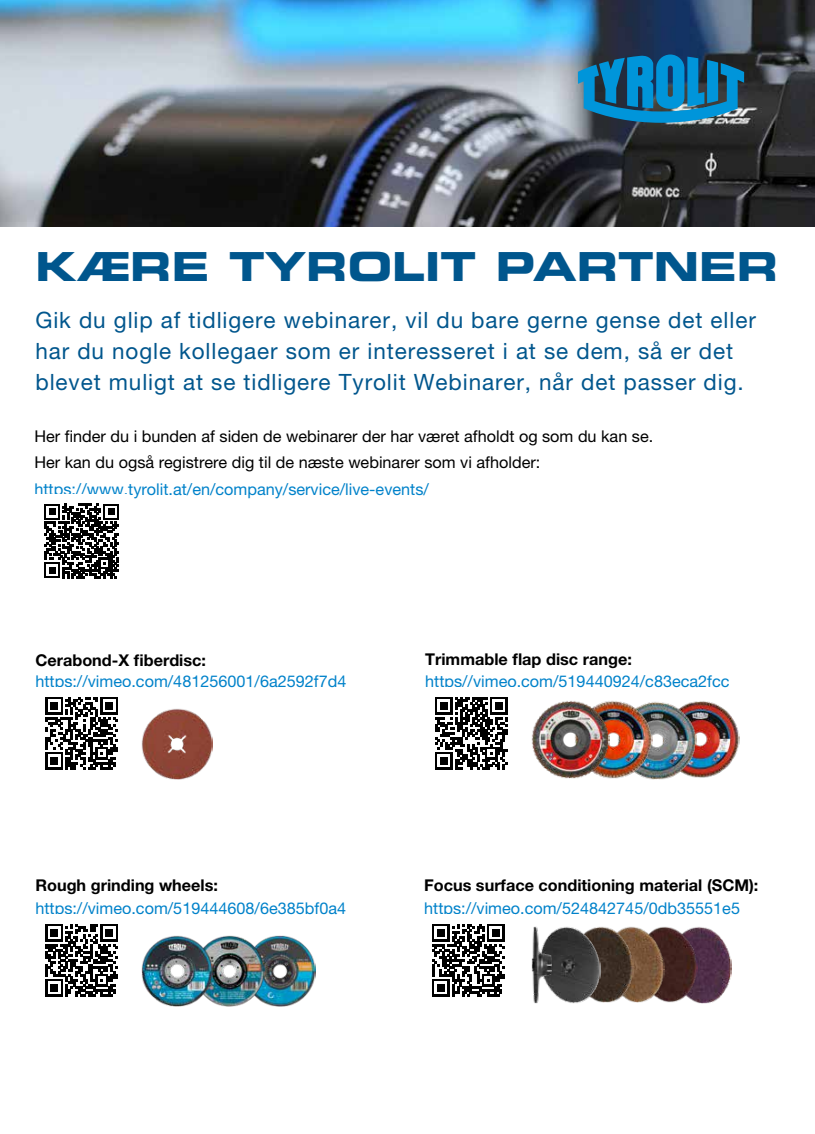
<style>
.page{position:relative;width:815px;height:1134px;background:#fff}
.page>*{position:absolute;margin:0;border:0;box-sizing:border-box;transform-origin:0 0}
.t1{font:40px "Eurostile LT Std Bold Ex 2";color:#00568d}
.t2{font:22.5px/31.2px "Helvetica Neue LT Pro";letter-spacing:.04em;color:#00568d}
.t3{font:16.25px "Helvetica Neue LT Pro";color:#0082ca}
.t4{font:16.25px/26.2px "Helvetica Neue LT Pro";color:#000}
.t5{font:700 16.25px "Helvetica Neue LT Pro";color:#000}
</style>
<div class="page">
<img style="left:0;top:0;width:815px;height:227px">
<svg style="left:578px;top:55px;width:166px;height:68px;background:#1a75a2"></svg>
<svg style="left:45px;top:697px;width:73px;height:73px"></svg>
<svg style="left:44px;top:504px;width:75px;height:74px"></svg>
<svg style="left:435px;top:697px;width:73px;height:73px"></svg>
<svg style="left:45px;top:924px;width:73px;height:72px"></svg>
<svg style="left:432px;top:924px;width:73px;height:72px"></svg>
<img style="left:696px;top:701px;width:43px;height:77px">
<img style="left:265px;top:936px;width:51px;height:70px">
<img style="left:213px;top:935px;width:52px;height:71px">
<img style="left:142px;top:935px;width:71px;height:71px">
<img style="left:697px;top:927px;width:34px;height:76px">
<img style="left:640px;top:926px;width:57px;height:77px">
<img style="left:633px;top:927px;width:32px;height:75px">
<img style="left:600px;top:927px;width:33px;height:75px">
<img style="left:553px;top:927px;width:47px;height:76px">
<img style="left:531px;top:926px;width:22px;height:77px">
<img style="left:142px;top:709px;width:71px;height:71px">
<img style="left:646px;top:701px;width:50px;height:79px">
<img style="left:610px;top:701px;width:43px;height:77px">
<img style="left:531px;top:701px;width:79px;height:78px">
<h1 class="t1" style="left:35px;top:238px;width:744px">KÆRE TYROLIT PARTNER</h1>
<h2 class="t2" style="left:35px;top:304px;width:722px">Gik du glip af tidligere webinarer, vil du bare gerne gense det eller har du nogle kollegaer som er interesseret i at se dem, så er det blevet muligt at se tidligere Tyrolit Webinarer, når det passer dig.</h2>
<p class="t4" style="left:34px;top:423px;width:620px">Her finder du i bunden af siden de webinarer der har været afholdt og som du kan se.<br>Her kan du også registrere dig til de næste webinarer som vi afholder:</p>
<p class="t3" style="left:34px;top:479px;width:396px">https://www.tyrolit.at/en/company/service/live-events/</p>
<p class="t5" style="left:35px;top:650px;width:172px">Cerabond-X fiberdisc:</p>
<p class="t3" style="left:35px;top:672px;width:313px">https://vimeo.com/481256001/6a2592f7d4</p>
<p class="t5" style="left:35px;top:875px;width:184px">Rough grinding wheels:</p>
<p class="t3" style="left:35px;top:898px;width:312px">https://vimeo.com/519444608/6e385bf0a4</p>
<p class="t5" style="left:425px;top:649px;width:208px">Trimmable flap disc range:</p>
<p class="t3" style="left:425px;top:672px;width:306px">https//vimeo.com/519440924/c83eca2fcc</p>
<p class="t5" style="left:424px;top:875px;width:336px">Focus surface conditioning material (SCM):</p>
<p class="t3" style="left:424px;top:898px;width:317px">https://vimeo.com/524842745/0db35551e5</p>
</div>
